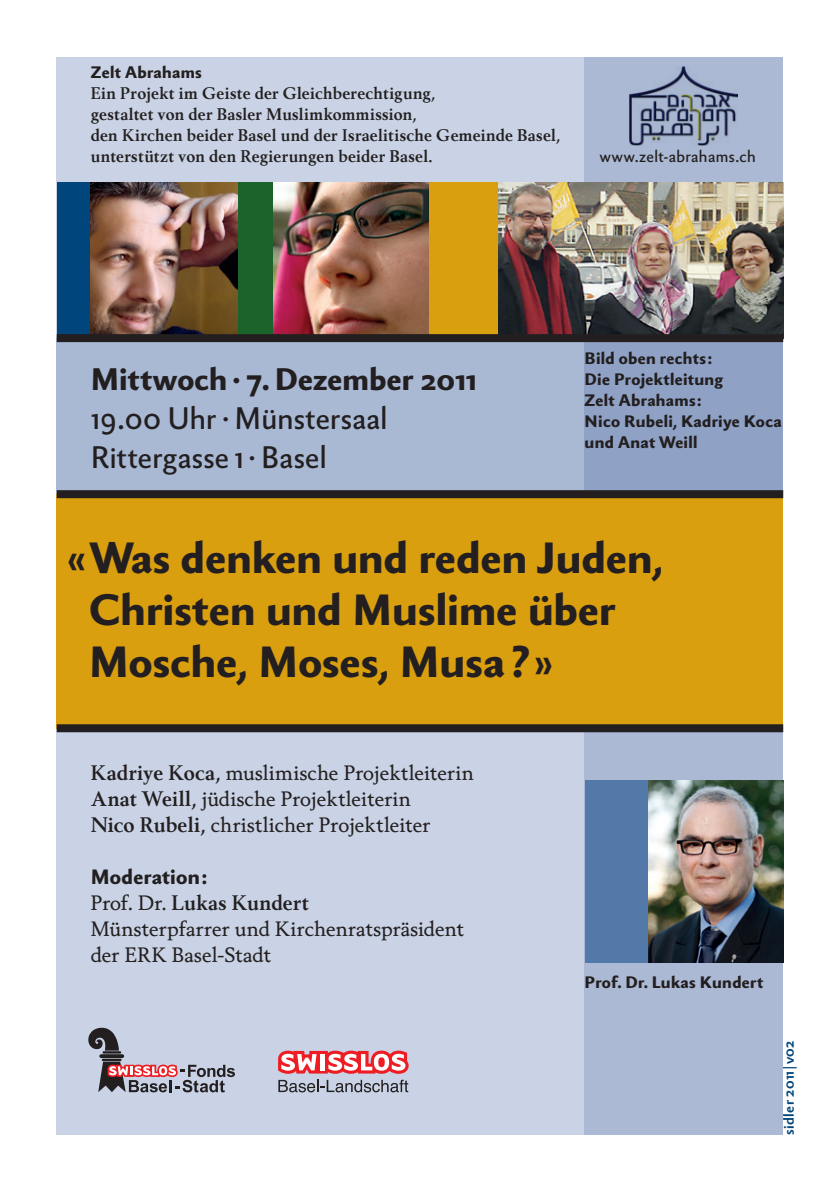
<style>
.page{position:relative;width:840px;height:1191px;background:#fff}
.page>*{position:absolute;margin:0;border:0;box-sizing:border-box;transform-origin:0 0}
.t1{font:800 42px/52px "Berling Nova Sans Pro";letter-spacing:.005em;color:#231f20}
.t2{font:30px/39px "Berling Nova Sans Pro";letter-spacing:.005em;color:#231f20}
.t3{font:800 30px "Berling Nova Sans Pro";letter-spacing:.005em;color:#231f20}
.t4{font:20px/26px "Berling Nova Text Pro";letter-spacing:.005em;color:#231f20}
.t5{font:800 20px "Berling Nova Sans Pro";letter-spacing:.015em;color:#231f20}
.t6{font:700 16px/21px "Berling Nova Text Pro";letter-spacing:.02em;color:#231f20}
.t7{font:800 16px/21px "Berling Nova Sans Pro";letter-spacing:.02em;color:#231f20}
.t8{font:16px "Berling Nova Sans Pro";letter-spacing:.025em;color:#231f20}
.t9{font:700 14px "Berling Nova Sans Pro";letter-spacing:.025em;color:#00467c}
.s1{font-weight:700}
</style>
<div class="page">
<div style="left:57px;top:57px;width:725px;height:1077px;background:#c9d3e5"></div>
<div style="left:57px;top:338px;width:725px;height:182px;background:#a9b9d4"></div>
<svg style="left:584px;top:57px;width:198px;height:1077px;background:#a1b1ce"></svg>
<div style="left:57px;top:494px;width:725px;height:234px;background:#da9f0f"></div>
<svg style="left:88px;top:1027px;width:147px;height:65px"></svg>
<div style="left:57px;top:724px;width:725px;height:8px;background:#231f20"></div>
<svg style="left:278px;top:1050px;width:130px;height:23px;background:#f08388"></svg>
<svg style="left:278px;top:1079px;width:130px;height:13px"></svg>
<div style="left:57px;top:182px;width:113px;height:156px;background:#00467c"></div>
<img style="left:629px;top:66px;width:108px;height:80px">
<img style="left:272px;top:182px;width:157px;height:152px">
<img style="left:91px;top:182px;width:147px;height:152px">
<div style="left:57px;top:490px;width:725px;height:8px;background:#231f20"></div>
<div style="left:584px;top:780px;width:125px;height:182px;background:#5279a7"></div>
<img style="left:648px;top:780px;width:134px;height:182px">
<img style="left:497px;top:182px;width:285px;height:152px">
<div style="left:238px;top:182px;width:34px;height:156px;background:#1c632b"></div>
<div style="left:429px;top:182px;width:68px;height:156px;background:#da9f0f"></div>
<div style="left:57px;top:334px;width:725px;height:8px;background:#231f20"></div>
<p class="t7" style="left:91px;top:61px;width:113px">Zelt Abrahams</p>
<p class="t6" style="left:91px;top:82px;width:470px">Ein Projekt im Geiste der Gleichberechtigung,<br>gestaltet von der Basler Muslimkommission,<br>den Kirchen beider Basel und der Israelitische Gemeinde Basel, unterstützt von den Regierungen beider Basel.</p>
<p class="t8" style="left:599px;top:145px;width:157px">www.zelt-abrahams.ch</p>
<h2 class="t3" style="left:91px;top:357px;width:387px">Mittwoch · 7. Dezember 2011</h2>
<h2 class="t2" style="left:91px;top:396px;width:298px">19.00 Uhr · Münstersaal<br>Rittergasse 1 · Basel</h2>
<p class="t7" style="left:584px;top:346px;width:198px">Bild oben rechts:<br>Die Projektleitung<br>Zelt Abrahams:<br>Nico Rubeli, Kadriye Koca und Anat Weill</p>
<h1 class="t1" style="left:89px;top:529px;width:575px;text-indent:-23px">«Was denken und reden Juden,<br>Christen und Muslime über<br>Mosche, Moses, Musa ?»</h1>
<p class="t4" style="left:91px;top:759px;width:384px"><span class="s1">Kadriye Koca,</span> muslimische Projektleiterin<br><span class="s1">Anat Weill,</span> jüdische Projektleiterin<br><span class="s1">Nico Rubeli,</span> christlicher Projektleiter</p>
<p class="t5" style="left:91px;top:862px;width:118px">Moderation:</p>
<p class="t4" style="left:91px;top:889px;width:374px">Prof. Dr. <span class="s1">Lukas Kundert<br></span>Münsterpfarrer und Kirchenratspräsident der ERK Basel-Stadt</p>
<p class="t7" style="left:584px;top:971px;width:180px">Prof. Dr. Lukas Kundert</p>
<p class="t9" style="left:778px;top:1135px;width:96px;rotate:-90deg">sidler 2011|v02</p>
</div>
